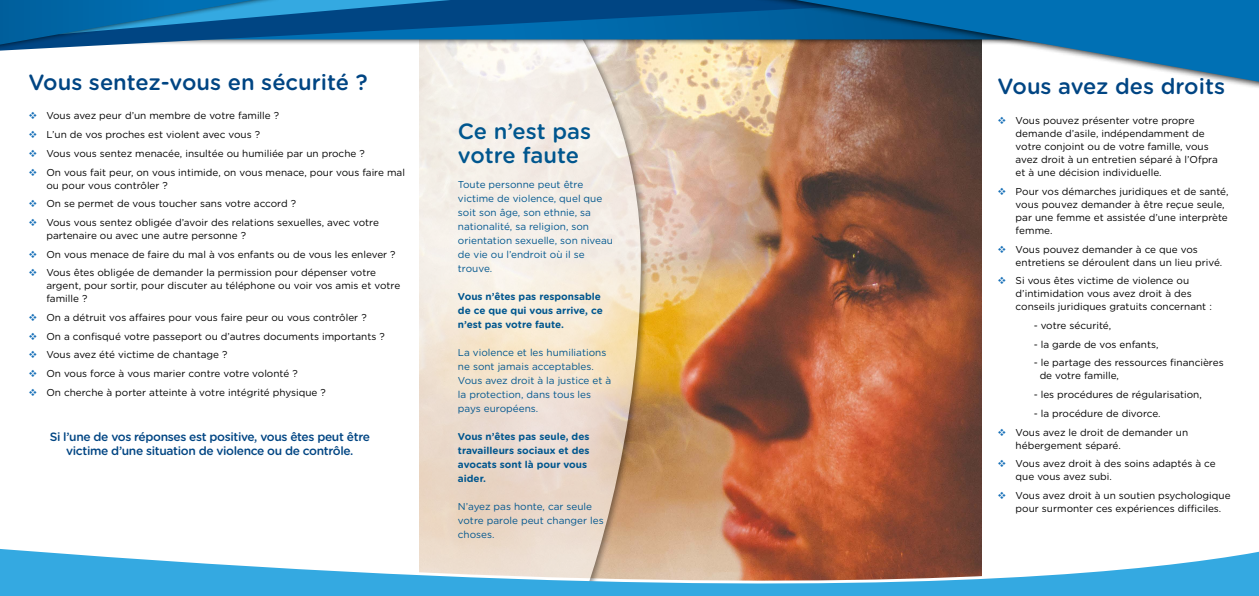
<style>
.page{position:relative;width:1259px;height:596px;background:#fff}
.page>*{position:absolute;margin:0;border:0;box-sizing:border-box;transform-origin:0 0}
.t1{font:500 22px "Gotham Rounded";color:#004583}
.t2{font:500 22px/24px "Gotham Rounded";color:#00568e}
.t3{font:500 12px/14px "Gotham Rounded";letter-spacing:-.03em;color:#004583;text-align:center}
.t4{font:10px/18.7px "Gotham Rounded";color:#000}
.t5{font:10px/14px "Gotham Rounded";color:#00568e}
.t6{font:700 10px/14px "Gotham Rounded";color:#00568e}
</style>
<div class="page">
<img style="left:649px;top:110px;width:332px;height:416px">
<svg style="left:649px;top:526px;width:333px;height:3px"></svg>
<svg style="left:419px;top:110px;width:222px;height:419px;background:#eee1d2"></svg>
<svg style="left:0;top:529px;width:1259px;height:66px"></svg>
<div style="left:84px;top:0;width:1175px;height:110px;background:#000;opacity:.75"></div>
<svg style="left:796px;top:0;width:463px;height:82px;background:#427ca1"></svg>
<div style="left:0;top:0;width:513px;height:94px;background:#000;opacity:.75"></div>
<svg style="left:0;top:0;width:451px;height:45px;background:#186ba4"></svg>
<h1 class="t1" style="left:28px;top:66px;width:341px">Vous sentez-vous en sécurité ?</h1>
<p class="t4" style="left:46px;top:106px;width:360px">Vous avez peur d’un membre de votre famille ?<br>L’un de vos proches est violent avec vous ?<br>Vous vous sentez menacée, insultée ou humiliée par un proche ?<br>On vous fait peur, on vous intimide, on vous menace, pour vous faire mal</p>
<p class="t4" style="left:46px;top:175px;width:334px">ou pour vous contrôler ?<br>On se permet de vous toucher sans votre accord ?<br>Vous vous sentez obligée d’avoir des relations sexuelles, avec votre</p>
<p class="t4" style="left:46px;top:225px;width:351px">partenaire ou avec une autre personne ?<br>On vous menace de faire du mal à vos enfants ou de vous les enlever ?<br>Vous êtes obligée de demander la permission pour dépenser votre</p>
<p class="t4" style="left:46px;top:279px;width:355px;line-height:13px">argent, pour sortir, pour discuter au téléphone ou voir vos amis et votre famille ?</p>
<p class="t4" style="left:46px;top:307px;width:340px">On a détruit vos affaires pour vous faire peur ou vous contrôler ?<br>On a confisqué votre passeport ou d’autres documents importants ?<br>Vous avez été victime de chantage ?<br>On vous force à vous marier contre votre volonté ?<br>On cherche à porter atteinte à votre intégrité physique ?</p>
<p class="t3" style="left:50px;top:428px;width:322px">Si l’une de vos réponses est positive, vous êtes peut être victime d’une situation de violence ou de contrôle.</p>
<h1 class="t2" style="left:458px;top:118px;width:135px">Ce n’est pas votre faute</h1>
<p class="t5" style="left:458px;top:176px;width:157px">Toute personne peut être victime de violence, quel que soit son âge, son ethnie, sa nationalité, sa religion, son orientation sexuelle, son niveau de vie ou l’endroit où il se trouve.</p>
<p class="t6" style="left:458px;top:288px;width:146px">Vous n’êtes pas responsable de ce que qui vous arrive, ce n’est pas votre faute.</p>
<p class="t5" style="left:458px;top:344px;width:155px">La violence et les humiliations ne sont jamais acceptables.<br>Vous avez droit à la justice et à la protection, dans tous les pays européens.</p>
<p class="t6" style="left:458px;top:428px;width:133px">Vous n’êtes pas seule, des travailleurs sociaux et des avocats sont là pour vous aider.</p>
<p class="t5" style="left:458px;top:498px;width:147px">N’ayez pas honte, car seule votre parole peut changer les choses.</p>
<h1 class="t1" style="left:997px;top:71px;width:229px">Vous avez des droits</h1>
<p class="t4" style="left:1015px;top:113px;width:204px;line-height:13px">Vous pouvez présenter votre propre demande d’asile, indépendamment de votre conjoint ou de votre famille, vous avez droit à un entretien séparé à l’Ofpra et à une décision individuelle.</p>
<p class="t4" style="left:1015px;top:184px;width:214px;line-height:13px">Pour vos démarches juridiques et de santé, vous pouvez demander à être reçue seule, par une femme et assistée d’une interprète femme.</p>
<p class="t4" style="left:1015px;top:242px;width:208px;line-height:13px">Vous pouvez demander à ce que vos entretiens se déroulent dans un lieu privé.</p>
<p class="t4" style="left:1015px;top:273px;width:198px;line-height:13px">Si vous êtes victime de violence ou d’intimidation vous avez droit à des conseils juridiques gratuits concernant :</p>
<p class="t4" style="left:1033px;top:315px;width:79px">- votre sécurité,</p>
<p class="t4" style="left:1033px;top:334px;width:126px">- la garde de vos enfants,</p>
<p class="t4" style="left:1039px;top:355px;width:185px;line-height:13px;text-indent:-6px">- le partage des ressources financières de votre famille,</p>
<p class="t4" style="left:1033px;top:384px;width:170px">- les procédures de régularisation,</p>
<p class="t4" style="left:1015px;top:403px;width:174px;text-indent:18px">- la procédure de divorce.<br>Vous avez le droit de demander un</p>
<p class="t4" style="left:1015px;top:435px;width:201px">hébergement séparé.<br>Vous avez droit à des soins adaptés à ce</p>
<p class="t4" style="left:1015px;top:466px;width:216px">que vous avez subi.<br>Vous avez droit à un soutien psychologique</p>
<p class="t4" style="left:1015px;top:498px;width:207px">pour surmonter ces expériences difficiles.</p>
</div>
